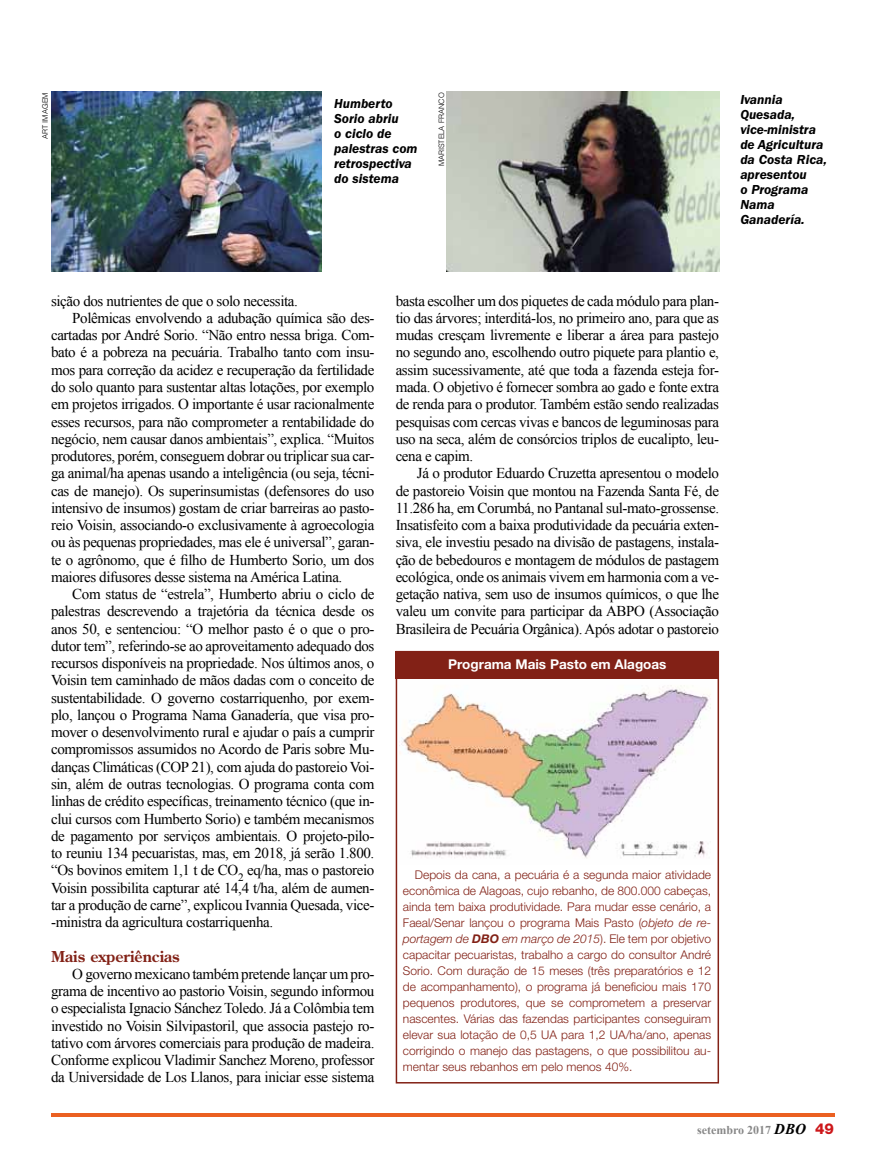
<style>
.page{position:relative;width:885px;height:1170px;background:#fff}
.page>*{position:absolute;margin:0;border:0;box-sizing:border-box;transform-origin:0 0}
.t1{font:15px/17.2px "Times New Roman";letter-spacing:-.025em;color:#000;text-align:justify}
.t2{font:700 15px "Century Old Style Std";color:#822116}
.t3{font:italic 600 13.5px/15px "ITC Franklin Gothic Std";color:#000}
.t4{font:700 13.5px "Helvetica Neue LT Std";color:#fff}
.t5{font:300 12px/16px "Helvetica Neue LT Std";color:#822116;text-align:justify}
.t6{font:700 12px "Times New Roman";color:#878787}
.t7{font:300 7.5px "Helvetica";color:#000}
.s1{font-style:italic}
.s2{font-weight:700;font-style:italic}
.s3{font-style:italic;font-size:15px;color:#000}
.s4{font-family:"Helvetica Neue LT Std";font-weight:800;font-size:15px;color:#cd171a}
</style>
<div class="page">
<hr style="left:51px;top:1113px;width:783px;height:3px;background:#eb6021">
<img style="left:51px;top:92px;width:270px;height:179px">
<img style="left:446px;top:92px;width:273px;height:179px">
<img style="left:399px;top:678px;width:314px;height:181px">
<div style="left:395px;top:651px;width:324px;height:432px;border:2px solid #822116"></div>
<div style="left:395px;top:651px;width:324px;height:27px;background:#822116"></div>
<p class="t7" style="left:39px;top:139px;width:48px;rotate:-90deg">Art imagem</p>
<p class="t7" style="left:435px;top:166px;width:75px;rotate:-90deg">Maristela Franco</p>
<p class="t3" style="left:334px;top:96px;width:85px">Humberto<br>Sorio abriu<br>o ciclo de palestras com retrospectiva do sistema</p>
<p class="t3" style="left:740px;top:92px;width:88px">Ivannia<br>Quesada, vice-ministra de Agricultura da Costa Rica, apresentou<br>o Programa<br>Nama<br>Ganadería.</p>
<p class="t1" style="left:51px;top:292px;width:248px">sição dos nutrientes de que o solo necessita.</p>
<p class="t1" style="left:72px;top:309px;width:303px">Polêmicas envolvendo a adubação química são des-</p>
<p class="t1" style="left:51px;top:326px;width:325px">cartadas por André Sorio. “Não entro nessa briga. Com-</p>
<p class="t1" style="left:51px;top:343px;width:325px">bato é a pobreza na pecuária. Trabalho tanto com insu-</p>
<p class="t1" style="left:51px;top:361px;width:325px">mos para correção da acidez e recuperação da fertilidade</p>
<p class="t1" style="left:51px;top:378px;width:325px">do solo quanto para sustentar altas lotações, por exemplo</p>
<p class="t1" style="left:51px;top:395px;width:325px">em projetos irrigados. O importante é usar racionalmente</p>
<p class="t1" style="left:51px;top:412px;width:325px">esses recursos, para não comprometer a rentabilidade do</p>
<p class="t1" style="left:51px;top:430px;width:325px">negócio, nem causar danos ambientais”, explica. “Muitos</p>
<p class="t1" style="left:51px;top:447px;width:325px">produtores, porém, conseguem dobrar ou triplicar sua car-</p>
<p class="t1" style="left:51px;top:464px;width:325px">ga animal/ha apenas usando a inteligência (ou seja, técni-</p>
<p class="t1" style="left:51px;top:481px;width:325px">cas de manejo). Os superinsumistas (defensores do uso</p>
<p class="t1" style="left:51px;top:499px;width:325px">intensivo de insumos) gostam de criar barreiras ao pasto-</p>
<p class="t1" style="left:51px;top:516px;width:325px">reio Voisin, associando-o exclusivamente à agroecologia</p>
<p class="t1" style="left:51px;top:533px;width:325px">ou às pequenas propriedades, mas ele é universal”, garan-</p>
<p class="t1" style="left:51px;top:550px;width:325px">te o agrônomo, que é filho de Humberto Sorio, um dos</p>
<p class="t1" style="left:51px;top:568px;width:293px">maiores difusores desse sistema na América Latina.</p>
<p class="t1" style="left:72px;top:585px;width:303px">Com status de “estrela”, Humberto abriu o ciclo de</p>
<p class="t1" style="left:51px;top:602px;width:325px">palestras descrevendo a trajetória da técnica desde os</p>
<p class="t1" style="left:51px;top:619px;width:325px">anos 50, e sentenciou: “O melhor pasto é o que o pro-</p>
<p class="t1" style="left:51px;top:637px;width:325px">dutor tem”, referindo-se ao aproveitamento adequado dos</p>
<p class="t1" style="left:51px;top:654px;width:325px">recursos disponíveis na propriedade. Nos últimos anos, o</p>
<p class="t1" style="left:51px;top:671px;width:325px">Voisin tem caminhado de mãos dadas com o conceito de</p>
<p class="t1" style="left:51px;top:688px;width:325px">sustentabilidade. O governo costarriquenho, por exem-</p>
<p class="t1" style="left:51px;top:706px;width:325px">plo, lançou o Programa Nama Ganadería, que visa pro-</p>
<p class="t1" style="left:51px;top:723px;width:325px">mover o desenvolvimento rural e ajudar o país a cumprir</p>
<p class="t1" style="left:51px;top:740px;width:325px">compromissos assumidos no Acordo de Paris sobre Mu-</p>
<p class="t1" style="left:51px;top:757px;width:325px">danças Climáticas (COP 21), com ajuda do pastoreio Voi-</p>
<p class="t1" style="left:51px;top:775px;width:325px">sin, além de outras tecnologias. O programa conta com</p>
<p class="t1" style="left:51px;top:792px;width:325px">linhas de crédito específicas, treinamento técnico (que in-</p>
<p class="t1" style="left:51px;top:809px;width:325px">clui cursos com Humberto Sorio) e também mecanismos</p>
<p class="t1" style="left:51px;top:826px;width:325px">de pagamento por serviços ambientais. O projeto-pilo-</p>
<p class="t1" style="left:51px;top:844px;width:325px">to reuniu 134 pecuaristas, mas, em 2018, já serão 1.800.</p>
<p class="t1" style="left:51px;top:861px;width:325px">“Os bovinos emitem 1,1 t de CO<sub>2</sub> eq/ha, mas o pastoreio</p>
<p class="t1" style="left:51px;top:878px;width:325px">Voisin possibilita capturar até 14,4 t/ha, além de aumen-</p>
<p class="t1" style="left:51px;top:895px;width:325px">tar a produção de carne”, explicou Ivannia Quesada, vice-</p>
<p class="t1" style="left:51px;top:913px;width:223px">-ministra da agricultura costarriquenha.</p>
<p class="t2" style="left:51px;top:946px;width:130px">Mais experiências</p>
<p class="t1" style="left:51px;top:964px;width:325px;text-indent:21px">O governo mexicano também pretende lançar um pro&shy;grama de incentivo ao pastorio Voisin, segundo informou o especialista Ignacio Sánchez Toledo. Já a Colômbia tem investido no Voisin Silvipastoril, que associa pastejo ro&shy;tativo com árvores comerciais para produção de madeira.<br>Conforme explicou Vladimir Sanchez Moreno, professor da Universidade de Los Llanos, para iniciar esse sistema</p>
<p class="t1" style="left:395px;top:292px;width:325px">basta escolher um dos piquetes de cada módulo para plan&shy;tio das árvores; interditá-los, no primeiro ano, para que as mudas cresçam livremente e liberar a área para pastejo no segundo ano, escolhendo outro piquete para plantio e, assim sucessivamente, até que toda a fazenda esteja for&shy;mada. O objetivo é fornecer sombra ao gado e fonte extra de renda para o produtor. Também estão sendo realizadas pesquisas com cercas vivas e bancos de leguminosas para uso na seca, além de consórcios triplos de eucalipto, leu&shy;cena e capim.</p>
<p class="t1" style="left:395px;top:464px;width:325px;text-indent:21px">Já o produtor Eduardo Cruzetta apresentou o modelo de pastoreio Voisin que montou na Fazenda Santa Fé, de 11.286 ha, em Corumbá, no Pantanal sul-mato-grossense.<br>Insatisfeito com a baixa produtividade da pecuária exten&shy;siva, ele investiu pesado na divisão de pastagens, instala&shy;ção de bebedouros e montagem de módulos de pastagem ecológica, onde os animais vivem em harmonia com a ve&shy;getação nativa, sem uso de insumos químicos, o que lhe valeu um convite para participar da ABPO (Associação Brasileira de Pecuária Orgânica). Após adotar o pastoreio</p>
<p class="t4" style="left:448px;top:656px;width:220px">Programa Mais Pasto em Alagoas</p>
<p class="t5" style="left:403px;top:866px;width:310px;text-indent:12px">Depois da cana, a pecuária é a segunda maior atividade econômica de Alagoas, cujo rebanho, de 800.000 cabeças, ainda tem baixa produtividade. Para mudar esse cenário, a Faeal/Senar lançou o programa Mais Pasto (<span class="s1">objeto de re&shy;portagem de</span> <span class="s2">DBO</span> <span class="s1">em março de 2015</span>). Ele tem por objetivo capacitar pecuaristas, trabalho a cargo do consultor André Sorio. Com duração de 15 meses (três preparatórios e 12 de acompanhamento), o programa já beneficiou mais 170 pequenos produtores, que se comprometem a preservar nascentes. Várias das fazendas participantes conseguiram elevar sua lotação de 0,5 UA para 1,2 UA/ha/ano, apenas corrigindo o manejo das pastagens, o que possibilitou au&shy;mentar seus rebanhos em pelo menos 40%.</p>
<p class="t6" style="left:697px;top:1121px;width:138px">setembro 2017 <span class="s3">DBO</span> <span class="s4">49</span></p>
</div>
